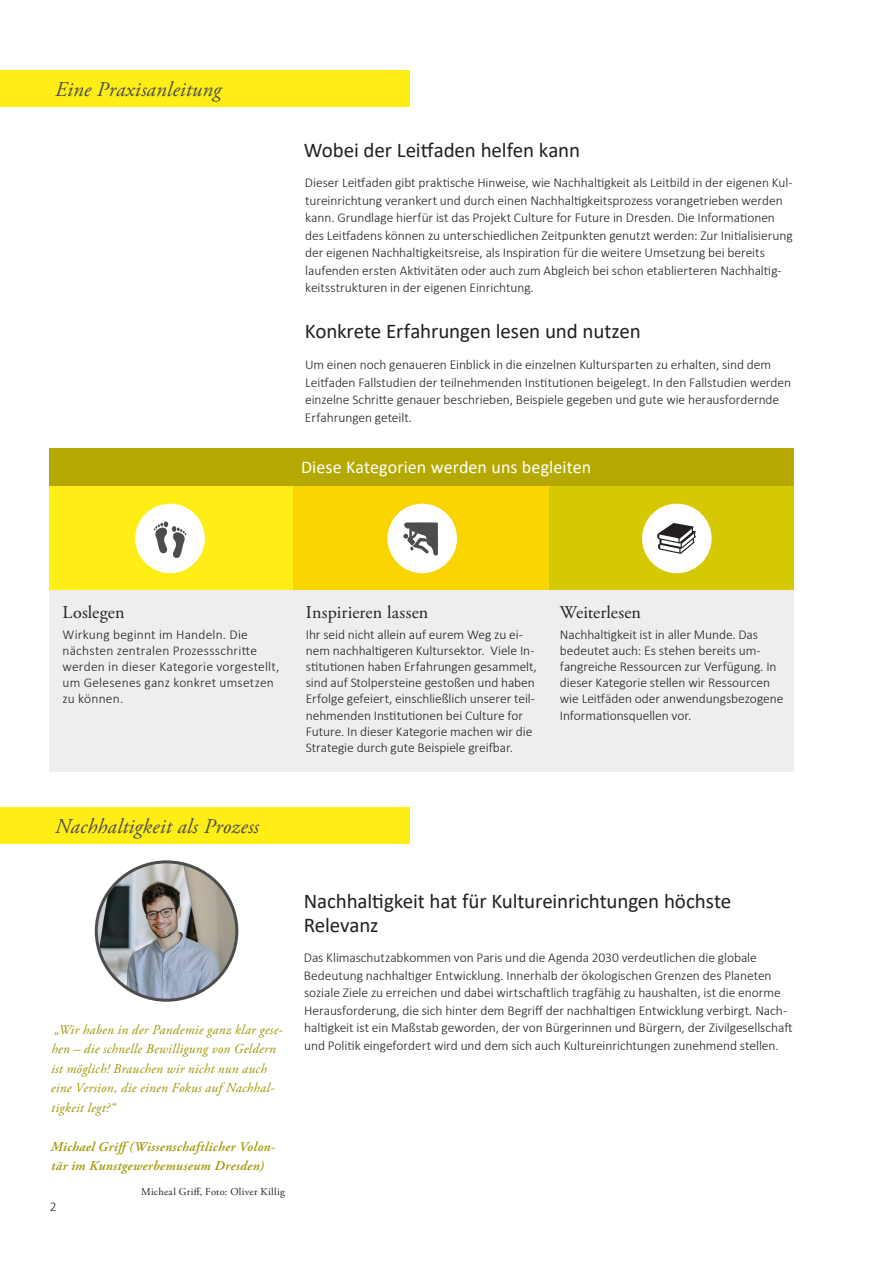
<style>
.page{position:relative;width:893px;height:1263px;background:#fff}
.page>*{position:absolute;margin:0;border:0;box-sizing:border-box;transform-origin:0 0}
._15_Überschrift_Zwei{font:21px "Calibri";letter-spacing:-.01em;color:#231f20}
._15_Marginalien{font:italic 21px "Adobe Garamond Pro";letter-spacing:.01em;color:#4b4c4d}
._15_Marginalien-2{font:18px "Adobe Garamond Pro";letter-spacing:.005em;color:#231f20}
._15_Marginalien-3{font:18px "Calibri";letter-spacing:.005em;color:#fff}
._15_Mengentext_A4{font:300 13.5px/17.5px "Calibri";letter-spacing:-.005em;color:#231f20}
._15_Marginalien-4{font:300 13.5px/16.2px "Calibri";letter-spacing:-.005em;color:#231f20}
._15_Marginalien-5{font:italic 13.5px/19.5px "Adobe Garamond Pro";letter-spacing:.02em;color:#a09600}
._15_Marginalien-6{font:300 13.5px/16.2px "Calibri";letter-spacing:.015em;color:#231f20}
._15_Marginalien-7{font:italic 600 13.5px/19.5px "Adobe Garamond Pro";letter-spacing:.025em;color:#a09600}
._15_Marginalien-8{font:10.5px "Adobe Garamond Pro";letter-spacing:.03em;color:#231f20}
</style>
<div class="page">
<div style="left:549px;top:486px;width:245px;height:118px;background:#d6c801"></div>
<div style="left:293px;top:486px;width:256px;height:118px;background:#fad502"></div>
<div style="left:50px;top:486px;width:243px;height:118px;background:#ffed16"></div>
<img style="left:96px;top:862px;width:141px;height:138px">
<div style="left:95px;top:860px;width:143px;height:142px;border:3px solid #4b4c4d;border-radius:50%"></div>
<div style="left:0;top:70px;width:410px;height:37px;background:#ffed16"></div>
<div style="left:0;top:807px;width:410px;height:36px;background:#ffed16"></div>
<div style="left:50px;top:591px;width:744px;height:181px;background:#edefed"></div>
<div style="left:50px;top:448px;width:744px;height:38px;background:#b5a901"></div>
<div style="left:642px;top:504px;width:70px;height:69px;background:#fff;border-radius:50%"></div>
<svg style="left:657px;top:523px;width:39px;height:31px"></svg>
<div style="left:387px;top:504px;width:70px;height:69px;background:#fff;border-radius:50%"></div>
<svg style="left:403px;top:522px;width:35px;height:34px"></svg>
<div style="left:135px;top:504px;width:70px;height:69px;background:#fff;border-radius:50%"></div>
<svg style="left:154px;top:521px;width:32px;height:37px"></svg>
<p class="_15_Marginalien" style="left:55px;top:77px;width:168px">Eine Praxisanleitung</p>
<p class="_15_Überschrift_Zwei" style="left:304px;top:135px;width:278px">Wobei der Leitfaden helfen kann</p>
<p class="_15_Mengentext_A4" style="left:305px;top:174px;width:489px">Dieser Leitfaden gibt praktische Hinweise, wie Nachhaltigkeit als Leitbild in der eigenen Kul&shy;tureinrichtung verankert und durch einen Nachhaltigkeitsprozess vorangetrieben werden kann. Grundlage hierfür ist das Projekt Culture for Future in Dresden. Die Informationen des Leitfadens können zu unterschiedlichen Zeitpunkten genutzt werden: Zur Initialisierung der eigenen Nachhaltigkeitsreise, als Inspiration für die weitere Umsetzung bei bereits laufenden ersten Aktivitäten oder auch zum Abgleich bei schon etablierteren Nachhaltig&shy;keitsstrukturen in der eigenen Einrichtung.</p>
<p class="_15_Überschrift_Zwei" style="left:305px;top:317px;width:337px">Konkrete Erfahrungen lesen und nutzen</p>
<p class="_15_Mengentext_A4" style="left:305px;top:356px;width:488px">Um einen noch genaueren Einblick in die einzelnen Kultursparten zu erhalten, sind dem Leitfaden Fallstudien der teilnehmenden Institutionen beigelegt. In den Fallstudien werden einzelne Schritte genauer beschrieben, Beispiele gegeben und gute wie herausfordernde Erfahrungen geteilt.</p>
<p class="_15_Marginalien-3" style="left:301px;top:454px;width:292px">Diese Kategorien werden uns begleiten</p>
<p class="_15_Marginalien-2" style="left:63px;top:602px;width:63px">Loslegen</p>
<p class="_15_Marginalien-6" style="left:63px;top:626px;width:218px">Wirkung beginnt im Handeln. Die nächsten zentralen Prozessschritte werden in dieser Kategorie vorgestellt, um Gelesenes ganz konkret umsetzen zu können.</p>
<p class="_15_Marginalien-2" style="left:306px;top:602px;width:124px">Inspirieren lassen</p>
<p class="_15_Marginalien-4" style="left:306px;top:626px;width:233px">Ihr seid nicht allein auf eurem Weg zu ei&shy;nem nachhaltigeren Kultursektor. Viele In&shy;stitutionen haben Erfahrungen gesammelt, sind auf Stolpersteine gestoßen und haben Erfolge gefeiert, einschließlich unserer teil&shy;nehmenden Institutionen bei Culture for Future. In dieser Kategorie machen wir die Strategie durch gute Beispiele greifbar.</p>
<p class="_15_Marginalien-2" style="left:560px;top:602px;width:83px">Weiterlesen</p>
<p class="_15_Marginalien-4" style="left:560px;top:626px;width:225px">Nachhaltigkeit ist in aller Munde. Das bedeutet auch: Es stehen bereits um&shy;fangreiche Ressourcen zur Verfügung. In dieser Kategorie stellen wir Ressourcen wie Leitfäden oder anwendungsbezogene Informationsquellen vor.</p>
<p class="_15_Marginalien" style="left:55px;top:814px;width:205px">Nachhaltigkeit als Prozess</p>
<p class="_15_Marginalien-5" style="left:51px;top:1020px;width:234px">„Wir haben in der Pandemie ganz klar gese&shy;hen – die schnelle Bewilligung von Geldern ist möglich! Brauchen wir nicht nun auch eine Version, die einen Fokus auf Nachhal&shy;tigkeit legt?“</p>
<p class="_15_Marginalien-7" style="left:51px;top:1137px;width:226px">Michael Griff(Wissenschaftlicher Volon&shy;tär im Kunstgewerbemuseum Dresden)</p>
<p class="_15_Mengentext_A4" style="left:50px;top:1197px;width:8px">2</p>
<p class="_15_Marginalien-8" style="left:141px;top:1185px;width:145px">Micheal Griff, Foto: Oliver Killig</p>
<p class="_15_Überschrift_Zwei" style="left:304px;top:886px;width:429px">Nachhaltigkeit hat für Kultureinrichtungen höchste</p>
<p class="_15_Überschrift_Zwei" style="left:304px;top:910px;width:76px">Relevanz</p>
<p class="_15_Mengentext_A4" style="left:304px;top:949px;width:490px">Das Klimaschutzabkommen von Paris und die Agenda 2030 verdeutlichen die globale Bedeutung nachhaltiger Entwicklung. Innerhalb der ökologischen Grenzen des Planeten soziale Ziele zu erreichen und dabei wirtschaftlich tragfähig zu haushalten, ist die enorme Herausforderung, die sich hinter dem Begriff der nachhaltigen Entwicklung verbirgt. Nach&shy;haltigkeit ist ein Maßstab geworden, der von Bürgerinnen und Bürgern, der Zivilgesellschaft und Politik eingefordert wird und dem sich auch Kultureinrichtungen zunehmend stellen.</p>
</div>
